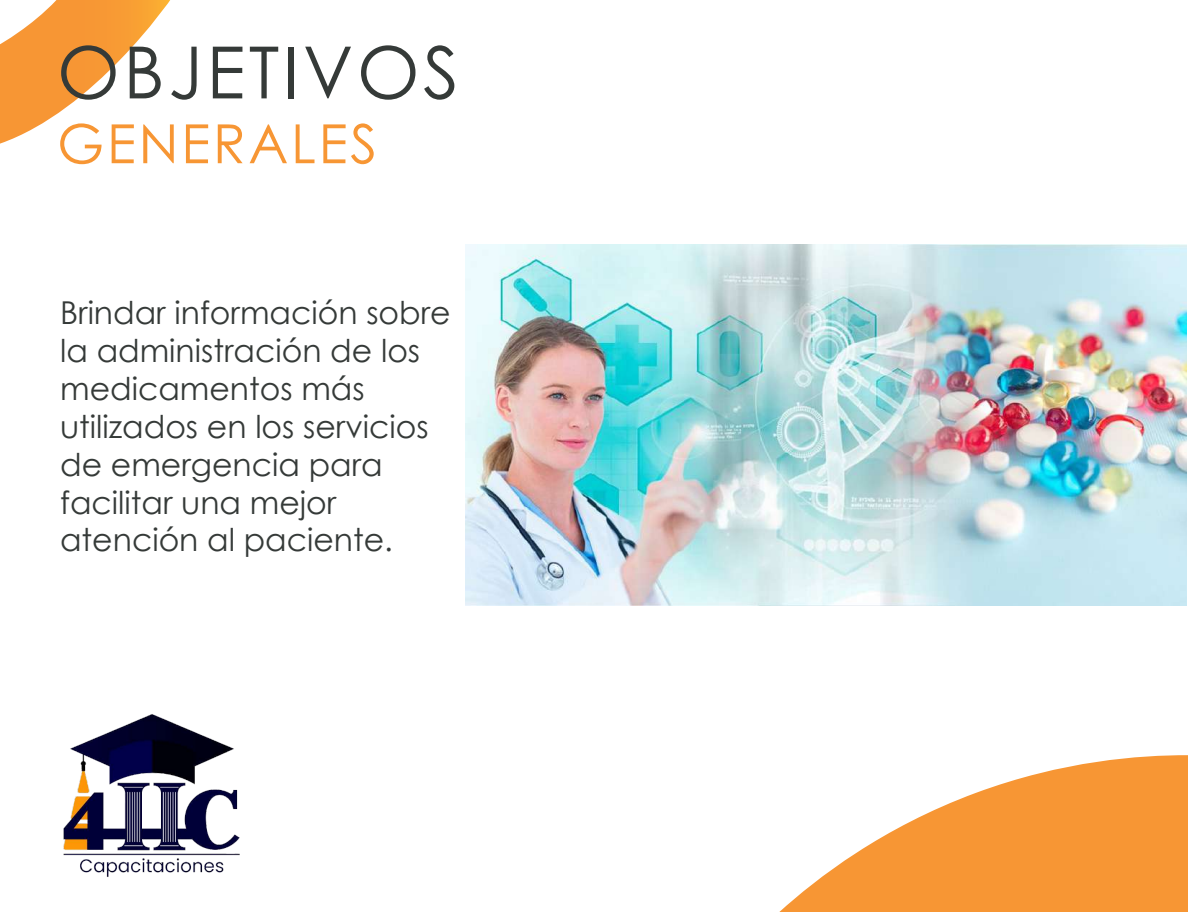
<style>
.page{position:relative;width:1188px;height:912px;background:#fff}
.page>*{position:absolute;margin:0;border:0;box-sizing:border-box;transform-origin:0 0}
.t1{font:72px "Century Gothic";letter-spacing:.05em;color:#353a38}
.t2{font:54px "Century Gothic";letter-spacing:.05em;color:#f79634}
.t3{font:31.5px/37.8px "Century Gothic";color:#353a38}
</style>
<div class="page">
<svg style="left:0;top:0;width:170px;height:144px"></svg>
<img style="left:63px;top:714px;width:177px;height:163px">
<svg style="left:779px;top:755px;width:409px;height:157px;fill:#f79634"></svg>
<img style="left:465px;top:244px;width:722px;height:361px">
<h1 class="t1" style="left:57px;top:22px;width:403px">OBJETIVOS</h1>
<h2 class="t2" style="left:57px;top:106px;width:322px">GENERALES</h2>
<p class="t3" style="left:60px;top:294px;width:392px">Brindar información sobre la administración de los medicamentos más utilizados en los servicios de emergencia para facilitar una mejor atención al paciente.</p>
</div>
